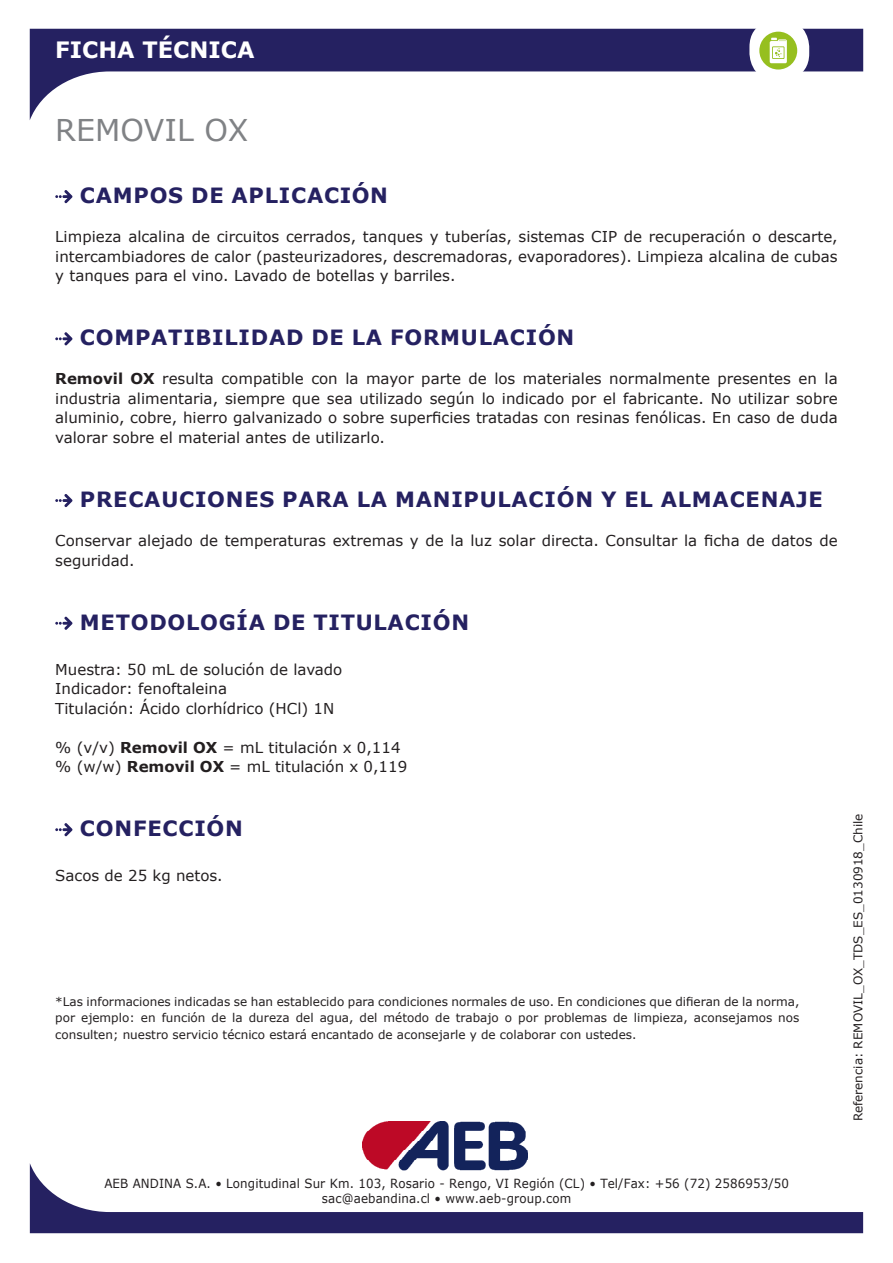
<style>
.page{position:relative;width:893px;height:1263px;background:#fff}
.page>*{position:absolute;margin:0;border:0;box-sizing:border-box;transform-origin:0 0}
.t1{font:30px "Verdana";color:#808285}
.t2{font:700 22.5px "Verdana";color:#fff}
.testo_ok{font:700 21px "Verdana";letter-spacing:.035em;color:#252161}
.testo_ok-2{font:15px/19.5px "Verdana";color:#231f20;text-align:justify}
.t3{font:12.6px/15.1px "Verdana";letter-spacing:.01em;color:#231f20;text-align:center;scale:.94 1}
.Reference{font:12px/16.5px "Verdana";color:#231f20;text-align:justify}
.s1{font-weight:700}
</style>
<div class="page">
<img style="left:363px;top:1121px;width:164px;height:42px">
<svg style="left:30px;top:1163px;width:833px;height:70px"></svg>
<svg style="left:30px;top:29px;width:833px;height:91px"></svg>
<div style="left:749px;top:20px;width:60px;height:60px;background:#fff;border-radius:27px"></div>
<div style="left:759px;top:32px;width:38px;height:38px;background:#96bf1f;border-radius:50%"></div>
<svg style="left:770px;top:38px;width:17px;height:25px"></svg>
<svg style="left:55px;top:190px;width:17px;height:13px"></svg>
<svg style="left:55px;top:332px;width:17px;height:13px"></svg>
<svg style="left:55px;top:494px;width:17px;height:13px"></svg>
<svg style="left:55px;top:617px;width:17px;height:13px"></svg>
<svg style="left:55px;top:823px;width:17px;height:13px"></svg>
<h2 class="t2" style="left:55px;top:33px;width:201px">FICHA TÉCNICA</h2>
<p class="t1" style="left:55px;top:110px;width:195px">REMOVIL OX</p>
<p class="testo_ok" style="left:80px;top:181px;width:309px">CAMPOS DE APLICACIÓN</p>
<p class="testo_ok-2" style="left:55px;top:227px;width:784px">Limpieza alcalina de circuitos cerrados, tanques y tuberías, sistemas CIP de recuperación o descarte, intercambiadores de calor (pasteurizadores, descremadoras, evaporadores). Limpieza alcalina de cubas y tanques para el vino. Lavado de botellas y barriles.</p>
<p class="testo_ok" style="left:80px;top:323px;width:496px">COMPATIBILIDAD DE LA FORMULACIÓN</p>
<p class="testo_ok-2" style="left:55px;top:369px;width:784px"><span class="s1">Removil OX</span> resulta compatible con la mayor parte de los materiales normalmente presentes en la industria alimentaria, siempre que sea utilizado según lo indicado por el fabricante. No utilizar sobre aluminio, cobre, hierro galvanizado o sobre superficies tratadas con resinas fenólicas. En caso de duda valorar sobre el material antes de utilizarlo.</p>
<p class="testo_ok" style="left:80px;top:485px;width:744px">PRECAUCIONES PARA LA MANIPULACIÓN Y EL ALMACENAJE</p>
<p class="testo_ok-2" style="left:55px;top:531px;width:784px">Conservar alejado de temperaturas extremas y de la luz solar directa. Consultar la ficha de datos de seguridad.</p>
<p class="testo_ok" style="left:80px;top:607px;width:391px">METODOLOGÍA DE TITULACIÓN</p>
<p class="testo_ok-2" style="left:55px;top:659px;width:289px">Muestra: 50 mL de solución de lavado</p>
<p class="testo_ok-2" style="left:55px;top:679px;width:173px">Indicador: fenoftaleina</p>
<p class="testo_ok-2" style="left:55px;top:698px;width:281px">Titulación: Ácido clorhídrico (HCl) 1N</p>
<p class="testo_ok-2" style="left:55px;top:737px;width:347px">% (v/v) <span class="s1">Removil OX</span> = mL titulación x 0,114</p>
<p class="testo_ok-2" style="left:55px;top:757px;width:353px">% (w/w) <span class="s1">Removil OX</span> = mL titulación x 0,119</p>
<p class="testo_ok" style="left:80px;top:814px;width:164px">CONFECCIÓN</p>
<p class="testo_ok-2" style="left:55px;top:865px;width:169px">Sacos de 25 kg netos.</p>
<p class="Reference" style="left:55px;top:993px;width:746px">*Las informaciones indicadas se han establecido para condiciones normales de uso. En condiciones que difieran de la norma, por ejemplo: en función de la dureza del agua, del método de trabajo o por problemas de limpieza, aconsejamos nos consulten; nuestro servicio técnico estará encantado de aconsejarle y de colaborar con ustedes.</p>
<p class="Reference" style="left:850px;top:1121px;width:309px;rotate:-90deg">Referencia: REMOVIL_OX_TDS_ES_0130918_Chile</p>
<p class="t3" style="left:104px;top:1176px;width:730px">AEB ANDINA S.A. • Longitudinal Sur Km. 103, Rosario - Rengo, VI Región (CL) • Tel/Fax: +56 (72) 2586953/50 sac@aebandina.cl • www.aeb-group.com</p>
</div>
